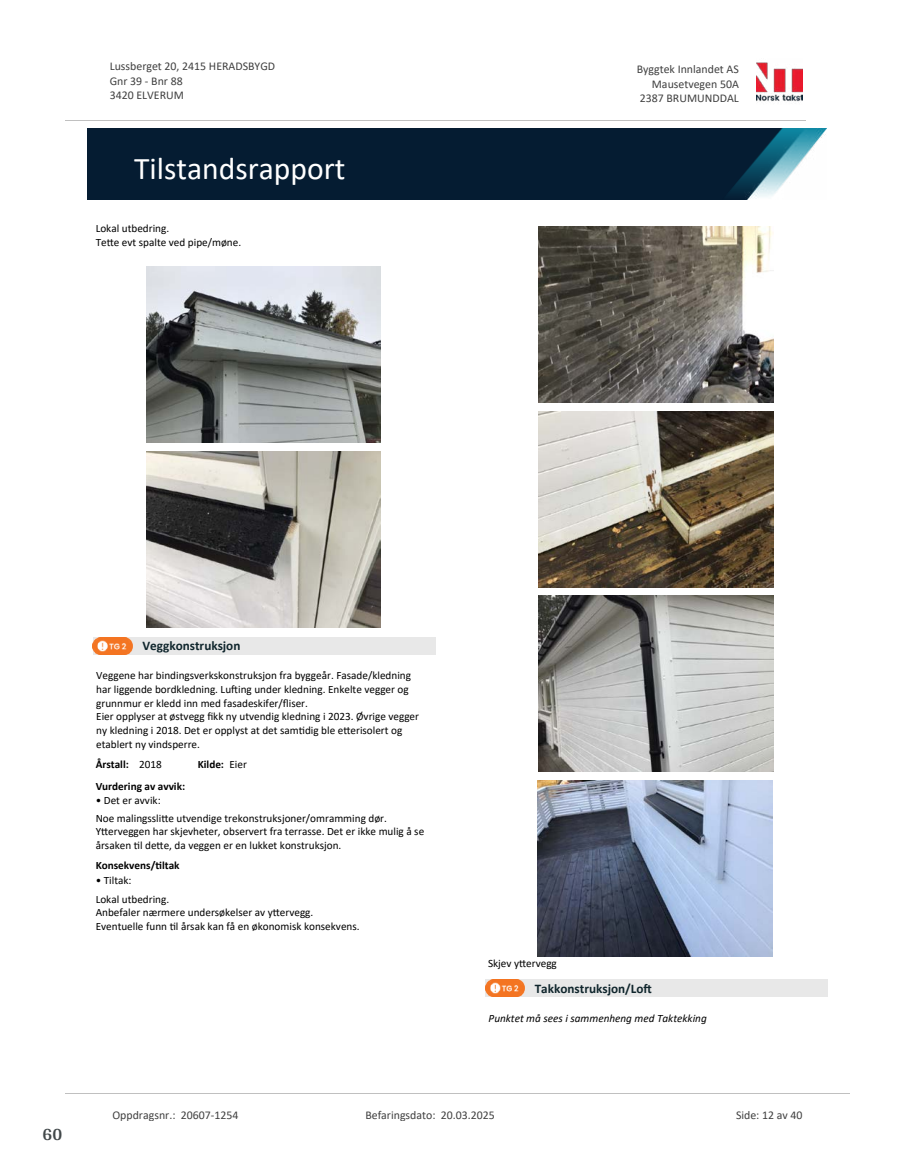
<style>
.page{position:relative;width:915px;height:1172px;background:#fff}
.page>*{position:absolute;margin:0;border:0;box-sizing:border-box;transform-origin:0 0}
.t1{font:31.65px "Calibri";color:#fff}
.t2{font:700 18px "Arya";color:#414749}
.t3{font:700 13.2px "Calibri";color:#0f252c}
.t4{font:11.85px/14.5px "Calibri";color:#404040}
.t5{font:11.25px/13.6px "Calibri";color:#000}
.t6{font:700 11.25px "Calibri";color:#000}
.t7{font:italic 11.25px "Calibri";color:#000}
.s1{font-weight:400}
</style>
<div class="page">
<img style="left:146px;top:267px;width:234px;height:176px">
<img style="left:146px;top:452px;width:234px;height:175px">
<div style="left:93px;top:637px;width:342px;height:17px;background:#e8e8e8"></div>
<img style="left:93px;top:637px;width:39px;height:17px">
<img style="left:538px;top:226px;width:234px;height:176px">
<img style="left:538px;top:411px;width:234px;height:176px">
<img style="left:538px;top:596px;width:234px;height:176px">
<img style="left:537px;top:781px;width:234px;height:175px">
<div style="left:485px;top:980px;width:342px;height:17px;background:#e8e8e8"></div>
<svg style="left:489px;top:984px;width:36px;height:13px"></svg>
<img style="left:485px;top:979px;width:39px;height:17px">
<img style="left:756px;top:62px;width:46px;height:40px">
<hr style="left:65px;top:120px;width:740px;height:1px;background:#c0c0c0">
<img style="left:88px;top:129px;width:738px;height:71px">
<hr style="left:65px;top:1093px;width:784px;height:1px;background:#c0c0c0">
<p class="t4" style="left:110px;top:59px;width:167px">Lussberget 20, 2415 HERADSBYGD<br>Gnr 39 - Bnr 88<br>3420 ELVERUM</p>
<p class="t4" style="left:636px;top:62px;width:103px">Byggtek Innlandet AS</p>
<p class="t4" style="left:651px;top:76px;width:88px">Mausetvegen 50A</p>
<p class="t4" style="left:639px;top:90px;width:100px">2387 BRUMUNDDAL</p>
<h1 class="t1" style="left:134px;top:147px;width:213px">Tilstandsrapport</h1>
<p class="t5" style="left:96px;top:222px;width:147px">Lokal utbedring.<br>Te琀琀e evt spalte ved pipe/møne.</p>
<p class="t3" style="left:142px;top:636px;width:99px">Veggkonstruksjon</p>
<p class="t5" style="left:96px;top:669px;width:324px">Veggene har bindingsverkskonstruksjon fra byggeår. Fasade/kledning har liggende bordkledning. Lu昀琀ing under kledning. Enkelte vegger og grunnmur er kledd inn med fasadeskifer/昀氀iser.<br>Eier opplyser at østvegg 昀椀kk ny utvendig kledning i 2023. Øvrige vegger ny kledning i 2018. Det er opplyst at det sam琀椀dig ble e琀琀erisolert og etablert ny vindsperre.</p>
<p class="t6" style="left:96px;top:778px;width:91px">Vurdering av avvik:</p>
<p class="t5" style="left:96px;top:791px;width:293px;line-height:17.5px">• Det er avvik:<br>Noe malingssli琀琀e utvendige trekonstruksjoner/omramming dør.</p>
<p class="t5" style="left:96px;top:824px;width:330px">Y琀琀erveggen har skjevheter, observert fra terrasse. Det er ikke mulig å se årsaken 琀椀l de琀琀e, da veggen er en lukket konstruksjon.</p>
<p class="t6" style="left:96px;top:858px;width:85px">Konsekvens/琀椀ltak</p>
<p class="t5" style="left:96px;top:870px;width:75px;line-height:19px">• Tiltak:<br>Lokal utbedring.</p>
<p class="t5" style="left:96px;top:905px;width:265px">Anbefaler nærmere undersøkelser av y琀琀ervegg.<br>Eventuelle funn 琀椀l årsak kan få en økonomisk konsekvens.</p>
<p class="t6" style="left:96px;top:757px;width:68px">Årstall: <span class="s1">2018</span></p>
<p class="t6" style="left:198px;top:756px;width:51px">Kilde: <span class="s1">Eier</span></p>
<p class="t5" style="left:488px;top:956px;width:70px">Skjev y琀琀ervegg</p>
<p class="t3" style="left:534px;top:979px;width:118px">Takkonstruksjon/Lo昀琀</p>
<p class="t7" style="left:488px;top:1010px;width:219px">Punktet må sees i sammenheng med Taktekking</p>
<h2 class="t2" style="left:43px;top:1123px;width:21px">60</h2>
<p class="t4" style="left:112px;top:1107px;width:127px">Oppdragsnr.: 20607-1254</p>
<p class="t4" style="left:365px;top:1107px;width:131px">Befaringsdato: 20.03.2025</p>
<p class="t4" style="left:735px;top:1107px;width:68px">Side: 12 av 40</p>
</div>
